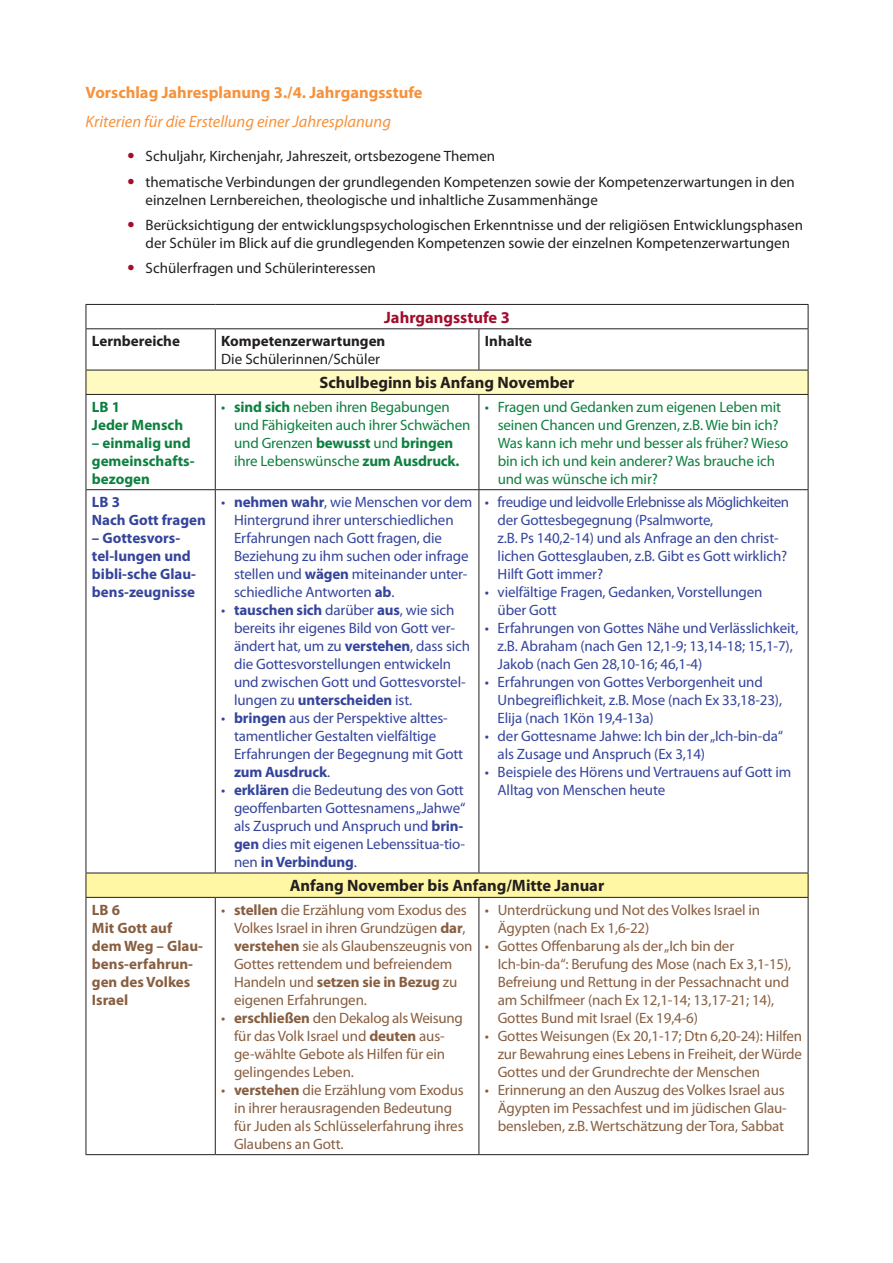
<style>
.page{position:relative;width:893px;height:1263px;background:#fff}
.page>*{position:absolute;margin:0;border:0;box-sizing:border-box;transform-origin:0 0}
.t1{font:700 16.5px "Myriad Pro";color:#231f20}
.t2{font:italic 16.5px "Myriad Pro";color:#f6923b}
.t3{font:700 16.5px "Myriad Pro";color:#f6923b}
.t4{font:700 16.5px "Myriad Pro";color:#a20d2d}
.t5{font:15px/18px "Myriad Pro";letter-spacing:-.01em;color:#34449c}
.t6{font:15px/18px "Myriad Pro";letter-spacing:-.01em;color:#885e40}
.t7{font:15px/18px "Myriad Pro";color:#231f20}
.t8{font:15px/18px "Myriad Pro";letter-spacing:-.01em;color:#0d803f}
.t9{font:700 15px/18px "Myriad Pro";color:#34449c}
.t10{font:700 15px/18px "Myriad Pro";color:#885e40}
.t11{font:700 15px/18px "Myriad Pro";color:#0d803f}
.t12{font:700 15px "Myriad Pro";color:#231f20}
.s1{font-weight:700;font-size:21px;color:#a20d2d}
.s2{font-weight:700}
</style>
<div class="page">
<div style="left:86px;top:370px;width:722px;height:24px;background:#fffabf"></div>
<div style="left:86px;top:873px;width:722px;height:24px;background:#fff7a4"></div>
<hr style="left:86px;top:304px;width:129px;height:1px;background:#231f20">
<svg style="left:86px;top:305px;width:1px;height:23px"></svg>
<hr style="left:215px;top:304px;width:264px;height:1px;background:#231f20">
<hr style="left:479px;top:304px;width:329px;height:1px;background:#231f20">
<svg style="left:808px;top:305px;width:1px;height:23px"></svg>
<hr style="left:86px;top:328px;width:129px;height:1px;background:#231f20">
<hr style="left:86px;top:329px;width:1px;height:41px;background:#231f20">
<hr style="left:215px;top:328px;width:264px;height:1px;background:#231f20">
<hr style="left:215px;top:329px;width:1px;height:41px;background:#231f20">
<hr style="left:479px;top:328px;width:329px;height:1px;background:#231f20">
<hr style="left:479px;top:329px;width:1px;height:41px;background:#231f20">
<hr style="left:808px;top:329px;width:1px;height:41px;background:#231f20">
<hr style="left:86px;top:370px;width:129px;height:1px;background:#231f20">
<svg style="left:86px;top:370px;width:1px;height:24px"></svg>
<hr style="left:215px;top:370px;width:264px;height:1px;background:#231f20">
<hr style="left:479px;top:370px;width:329px;height:1px;background:#231f20">
<svg style="left:808px;top:370px;width:1px;height:24px"></svg>
<hr style="left:86px;top:394px;width:129px;height:1px;background:#231f20">
<hr style="left:86px;top:395px;width:1px;height:94px;background:#231f20">
<hr style="left:215px;top:394px;width:264px;height:1px;background:#231f20">
<hr style="left:215px;top:395px;width:1px;height:94px;background:#231f20">
<hr style="left:479px;top:394px;width:329px;height:1px;background:#231f20">
<hr style="left:479px;top:395px;width:1px;height:94px;background:#231f20">
<hr style="left:808px;top:395px;width:1px;height:94px;background:#231f20">
<hr style="left:86px;top:489px;width:129px;height:1px;background:#231f20">
<hr style="left:86px;top:490px;width:1px;height:383px;background:#231f20">
<hr style="left:215px;top:489px;width:264px;height:1px;background:#231f20">
<hr style="left:215px;top:490px;width:1px;height:383px;background:#231f20">
<hr style="left:479px;top:489px;width:329px;height:1px;background:#231f20">
<hr style="left:479px;top:490px;width:1px;height:383px;background:#231f20">
<hr style="left:808px;top:490px;width:1px;height:383px;background:#231f20">
<hr style="left:86px;top:873px;width:129px;height:1px;background:#231f20">
<svg style="left:86px;top:873px;width:1px;height:24px"></svg>
<hr style="left:215px;top:873px;width:264px;height:1px;background:#231f20">
<hr style="left:479px;top:873px;width:329px;height:1px;background:#231f20">
<svg style="left:808px;top:873px;width:1px;height:24px"></svg>
<hr style="left:86px;top:897px;width:129px;height:1px;background:#231f20">
<hr style="left:86px;top:898px;width:1px;height:256px;background:#231f20">
<hr style="left:215px;top:897px;width:264px;height:1px;background:#231f20">
<hr style="left:215px;top:898px;width:1px;height:256px;background:#231f20">
<hr style="left:479px;top:897px;width:329px;height:1px;background:#231f20">
<hr style="left:479px;top:898px;width:1px;height:256px;background:#231f20">
<hr style="left:808px;top:898px;width:1px;height:256px;background:#231f20">
<hr style="left:86px;top:1154px;width:129px;height:1px;background:#231f20">
<hr style="left:215px;top:1154px;width:264px;height:1px;background:#231f20">
<hr style="left:479px;top:1154px;width:329px;height:1px;background:#231f20">
<p class="t3" style="left:86px;top:82px;width:339px">Vorschlag Jahresplanung 3./4. Jahrgangsstufe</p>
<p class="t2" style="left:86px;top:112px;width:307px">Kriterien für die Erstellung einer Jahresplanung</p>
<p class="t7" style="left:128px;top:147px;width:369px"><span class="s1">•</span> Schuljahr, Kirchenjahr, Jahreszeit, ortsbezogene Themen</p>
<p class="t7" style="left:146px;top:172px;width:651px;text-indent:-18px"><span class="s1">•</span> thematische Verbindungen der grundlegenden Kompetenzen sowie der Kompetenzerwartungen in den einzelnen Lernbereichen, theologische und inhaltliche Zusammenhänge</p>
<p class="t7" style="left:128px;top:216px;width:677px;text-align:center"><span class="s1">•</span> Berücksichtigung der entwicklungspsychologischen Erkenntnisse und der religiösen Entwicklungsphasen der Schüler im Blick auf die grundlegenden Kompetenzen sowie der einzelnen Kompetenzerwartungen</p>
<p class="t7" style="left:128px;top:259px;width:250px"><span class="s1">•</span> Schülerfragen und Schülerinteressen</p>
<p class="t4" style="left:384px;top:306px;width:127px">Jahrgangsstufe 3</p>
<p class="t12" style="left:92px;top:331px;width:89px">Lernbereiche</p>
<p class="t12" style="left:221px;top:331px;width:166px">Kompetenzerwartungen</p>
<p class="t7" style="left:221px;top:350px;width:160px">Die Schülerinnen/Schüler</p>
<p class="t12" style="left:485px;top:331px;width:49px">Inhalte</p>
<p class="t1" style="left:319px;top:372px;width:257px">Schulbeginn bis Anfang November</p>
<p class="t11" style="left:92px;top:397px;width:93px">LB 1<br>Jeder Mensch</p>
<p class="t11" style="left:92px;top:433px;width:104px">– einmalig und gemeinschafts&shy;bezogen</p>
<p class="t9" style="left:92px;top:492px;width:115px">LB 3<br>Nach Gott fragen</p>
<p class="t9" style="left:92px;top:528px;width:106px">– Gottesvors&shy;tel-lungen und bibli-sche Glau&shy;bens-zeugnisse</p>
<p class="t8" style="left:234px;top:397px;width:238px;text-indent:-13px">• <span class="s2">sind sich</span> neben ihren Begabungen und Fähigkeiten auch ihrer Schwächen und Grenzen <span class="s2">bewusst</span> und <span class="s2">bringen </span>ihre Lebenswünsche <span class="s2">zum Ausdruck.</span></p>
<p class="t8" style="left:498px;top:397px;width:292px;text-indent:-13px">• Fragen und Gedanken zum eigenen Leben mit seinen Chancen und Grenzen, z.B. Wie bin ich?<br>Was kann ich mehr und besser als früher? Wieso bin ich ich und kein anderer? Was brauche ich und was wünsche ich mir?</p>
<p class="t5" style="left:234px;top:493px;width:240px;text-indent:-13px">• <span class="s2">nehmen wahr</span>, wie Menschen vor dem Hintergrund ihrer unterschiedlichen Erfahrungen nach Gott fragen, die Beziehung zu ihm suchen oder infrage stellen und <span class="s2">wägen</span> miteinander unter&shy;schiedliche Antworten <span class="s2">ab</span>.</p>
<p class="t5" style="left:234px;top:601px;width:238px;text-indent:-13px">• <span class="s2">tauschen sich</span> darüber <span class="s2">aus</span>, wie sich bereits ihr eigenes Bild von Gott ver&shy;ändert hat, um zu <span class="s2">verstehen</span>, dass sich die Gottesvorstellungen entwickeln und zwischen Gott und Gottesvorstel&shy;lungen zu <span class="s2">unterscheiden</span> ist.</p>
<p class="t5" style="left:234px;top:709px;width:231px;text-indent:-13px">• <span class="s2">bringen</span> aus der Perspektive alttes&shy;tamentlicher Gestalten vielfältige<br>Erfahrungen der Begegnung mit Gott <span class="s2">zum Ausdruck</span>.</p>
<p class="t5" style="left:234px;top:781px;width:233px;text-indent:-13px">• <span class="s2">erklären</span> die Bedeutung des von Gott geoffenbarten Gottesnamens „Jahwe“ als Zuspruch und Anspruch und <span class="s2">brin&shy;gen</span> dies mit eigenen Lebenssitua-tio&shy;nen <span class="s2">in Verbindung</span>.</p>
<p class="t5" style="left:498px;top:493px;width:293px;text-indent:-13px">• freudige und leidvolle Erlebnisse als Möglichkeiten der Gottesbegegnung (Psalmworte,<br>z.B. Ps 140,2-14) und als Anfrage an den christ&shy;lichen Gottesglauben, z.B. Gibt es Gott wirklich?<br>Hilft Gott immer?</p>
<p class="t5" style="left:498px;top:583px;width:266px;text-indent:-13px">• vielfältige Fragen, Gedanken, Vorstellungen über Gott</p>
<p class="t5" style="left:498px;top:619px;width:302px;text-indent:-13px">• Erfahrungen von Gottes Nähe und Verlässlichkeit, z.B. Abraham (nach Gen 12,1-9; 13,14-18; 15,1-7),<br>Jakob (nach Gen 28,10-16; 46,1-4)</p>
<p class="t5" style="left:498px;top:673px;width:286px;text-indent:-13px">• Erfahrungen von Gottes Verborgenheit und<br>Unbegreiflichkeit, z.B. Mose (nach Ex 33,18-23),<br>Elija (nach 1Kön 19,4-13a)</p>
<p class="t5" style="left:498px;top:727px;width:287px;text-indent:-13px">• der Gottesname Jahwe: Ich bin der „Ich-bin-da“ als Zusage und Anspruch (Ex 3,14)</p>
<p class="t5" style="left:498px;top:763px;width:295px;text-indent:-13px">• Beispiele des Hörens und Vertrauens auf Gott im<br>Alltag von Menschen heute</p>
<p class="t1" style="left:290px;top:875px;width:316px">Anfang November bis Anfang/Mitte Januar</p>
<p class="t10" style="left:92px;top:900px;width:113px">LB 6<br>Mit Gott auf dem Weg – Glau&shy;bens-erfahrun&shy;gen des Volkes<br>Israel</p>
<p class="t6" style="left:234px;top:900px;width:240px;text-indent:-13px">• <span class="s2">stellen</span> die Erzählung vom Exodus des Volkes Israel in ihren Grundzügen <span class="s2">dar</span>, <span class="s2">verstehen</span> sie als Glaubenszeugnis von Gottes rettendem und befreiendem Handeln und <span class="s2">setzen sie in Bezug</span> zu eigenen Erfahrungen.</p>
<p class="t6" style="left:234px;top:1008px;width:230px;text-indent:-13px">• <span class="s2">erschließen</span> den Dekalog als Weisung für das Volk Israel und <span class="s2">deuten</span> aus&shy;ge-wählte Gebote als Hilfen für ein gelingendes Leben.</p>
<p class="t6" style="left:234px;top:1080px;width:231px;text-indent:-13px">• <span class="s2">verstehen</span> die Erzählung vom Exodus in ihrer herausragenden Bedeutung für Juden als Schlüsselerfahrung ihres<br>Glaubens an Gott.</p>
<p class="t6" style="left:498px;top:900px;width:264px;text-indent:-13px">• Unterdrückung und Not des Volkes Israel in<br>Ägypten (nach Ex 1,6-22)</p>
<p class="t6" style="left:498px;top:936px;width:295px;text-indent:-13px">• Gottes Offenbarung als der „Ich bin der Ich-bin-da“: Berufung des Mose (nach Ex 3,1-15), Befreiung und Rettung in der Pessachnacht und am Schilfmeer (nach Ex 12,1-14; 13,17-21; 14), Gottes Bund mit Israel (Ex 19,4-6)</p>
<p class="t6" style="left:498px;top:1026px;width:306px;text-align:justify;text-indent:-13px">• Gottes Weisungen (Ex 20,1-17; Dtn 6,20-24): Hilfen zur Bewahrung eines Lebens in Freiheit, der Würde Gottes und der Grundrechte der Menschen</p>
<p class="t6" style="left:498px;top:1080px;width:291px;text-indent:-13px">• Erinnerung an den Auszug des Volkes Israel aus<br>Ägypten im Pessachfest und im jüdischen Glau&shy;bensleben, z.B. Wertschätzung der Tora, Sabbat</p>
</div>
